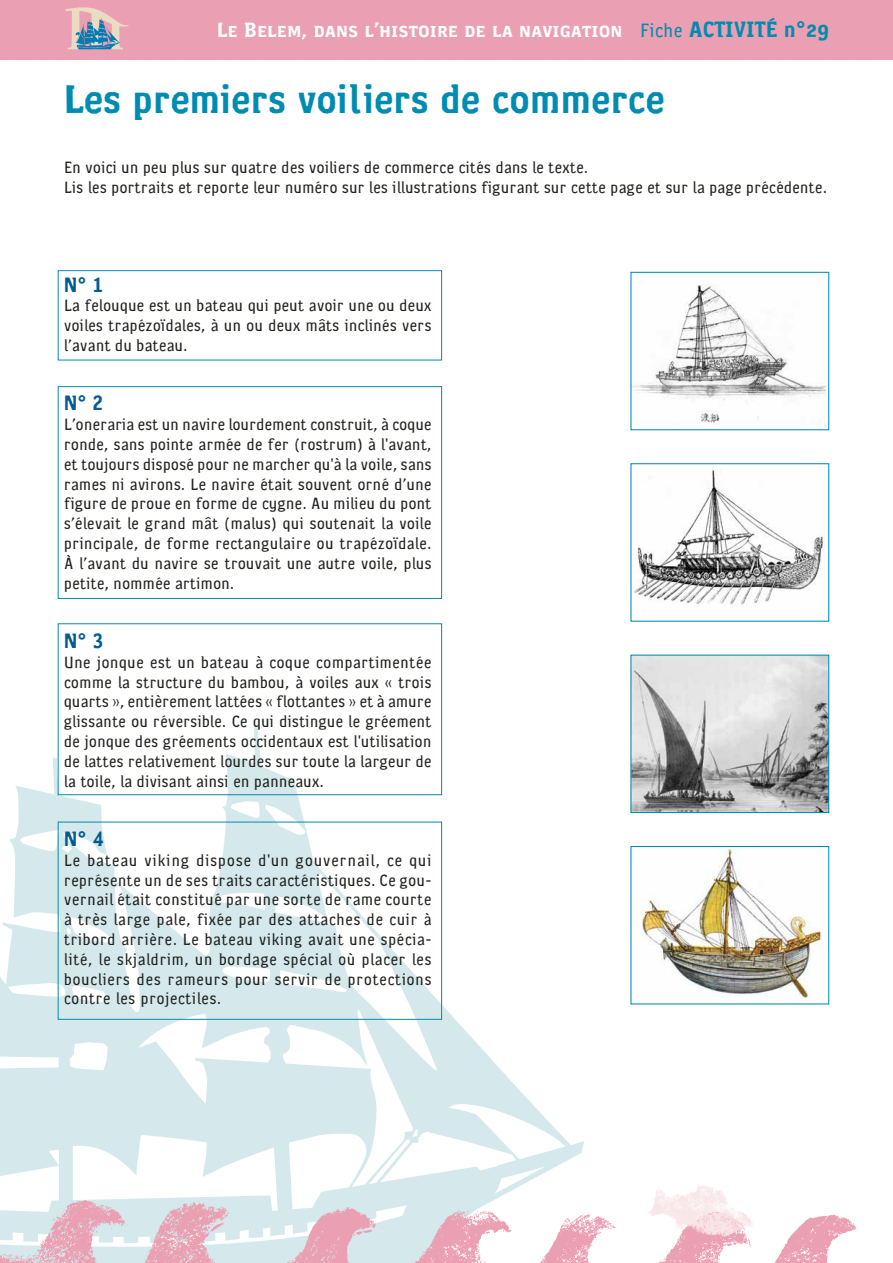
<style>
.page{position:relative;width:893px;height:1263px;background:#fff}
.page>*{position:absolute;margin:0;border:0;box-sizing:border-box;transform-origin:0 0}
.t1{font:700 40.5px "Cornwall";color:#008cb0}
.t2{font:21px "Cornwall Bold Caps";letter-spacing:-.005em;color:#fff}
.t3{font:700 21px "Cornwall";color:#005c93}
.t4{font:300 16.5px/19.8px "Cornwall";letter-spacing:-.005em;color:#20231e;text-align:justify}
.s1{font-family:"Cornwall";font-weight:300;font-size:19.5px;color:#008cb0}
.s2{font-family:"Cornwall";font-weight:700;font-size:22.5px;color:#008cb0}
.s3{font-size:22.5px;color:#008cb0}
</style>
<div class="page">
<svg style="left:0;top:724px;width:584px;height:443px"></svg>
<div style="left:0;top:0;width:893px;height:60px;background:#eb9fb2"></div>
<img style="left:0;top:1167px;width:858px;height:96px">
<img style="left:624px;top:1167px;width:154px;height:93px">
<svg style="left:65px;top:7px;width:64px;height:42px"></svg>
<img style="left:632px;top:284px;width:194px;height:142px">
<img style="left:634px;top:470px;width:189px;height:135px">
<div style="left:630px;top:463px;width:199px;height:159px;border:1px solid #008cb0"></div>
<img style="left:632px;top:657px;width:195px;height:154px">
<div style="left:630px;top:655px;width:199px;height:158px;border:1px solid #008cb0"></div>
<img style="left:640px;top:848px;width:182px;height:150px">
<svg style="left:57px;top:270px;width:385px;height:750px"></svg>
<p class="t2" style="left:217px;top:18px;width:614px">Le Belem, dans l’histoire de la navigation <span class="s1">Fiche</span> <span class="s2">ACTIVITÉ n</span><span class="s3">°29</span></p>
<h1 class="t1" style="left:64px;top:85px;width:602px">Les premiers voiliers de commerce</h1>
<p class="t4" style="left:64px;top:160px;width:765px">En voici un peu plus sur quatre des voiliers de commerce cités dans le texte.<br>Lis les portraits et reporte leur numéro sur les illustrations figurant sur cette page et sur la page précédente.</p>
<p class="t3" style="left:64px;top:277px;width:41px">N° 1</p>
<p class="t4" style="left:64px;top:298px;width:369px">La felouque est un bateau qui peut avoir une ou deux voiles trapézoïdales, à un ou deux mâts inclinés vers l’avant du bateau.</p>
<p class="t3" style="left:64px;top:395px;width:41px">N° 2</p>
<p class="t4" style="left:64px;top:417px;width:369px">L’oneraria est un navire lourdement construit, à coque ronde, sans pointe armée de fer (rostrum) à l'avant, et toujours disposé pour ne marcher qu'à la voile, sans rames ni avirons. Le navire était souvent orné d’une figure de proue en forme de cygne. Au milieu du pont s’élevait le grand mât (malus) qui soutenait la voile principale, de forme rectangulaire ou trapézoïdale.<br>À l’avant du navire se trouvait une autre voile, plus petite, nommée artimon.</p>
<p class="t3" style="left:64px;top:633px;width:41px">N° 3</p>
<p class="t4" style="left:64px;top:655px;width:369px">Une jonque est un bateau à coque compartimentée comme la structure du bambou, à voiles aux « trois quarts », entièrement lattées « flottantes » et à amure glissante ou réversible. Ce qui distingue le gréement de jonque des gréements occidentaux est l'utilisation de lattes relativement lourdes sur toute la largeur de la toile, la divisant ainsi en panneaux.</p>
<p class="t3" style="left:64px;top:831px;width:41px">N° 4</p>
<p class="t4" style="left:64px;top:853px;width:369px">Le bateau viking dispose d'un gouvernail, ce qui représente un de ses traits caractéristiques. Ce gou&shy;vernail était constitué par une sorte de rame courte à très large pale, fixée par des attaches de cuir à tribord arrière. Le bateau viking avait une spécia&shy;lité, le skjaldrim, un bordage spécial où placer les boucliers des rameurs pour servir de protections contre les projectiles.</p>
</div>
